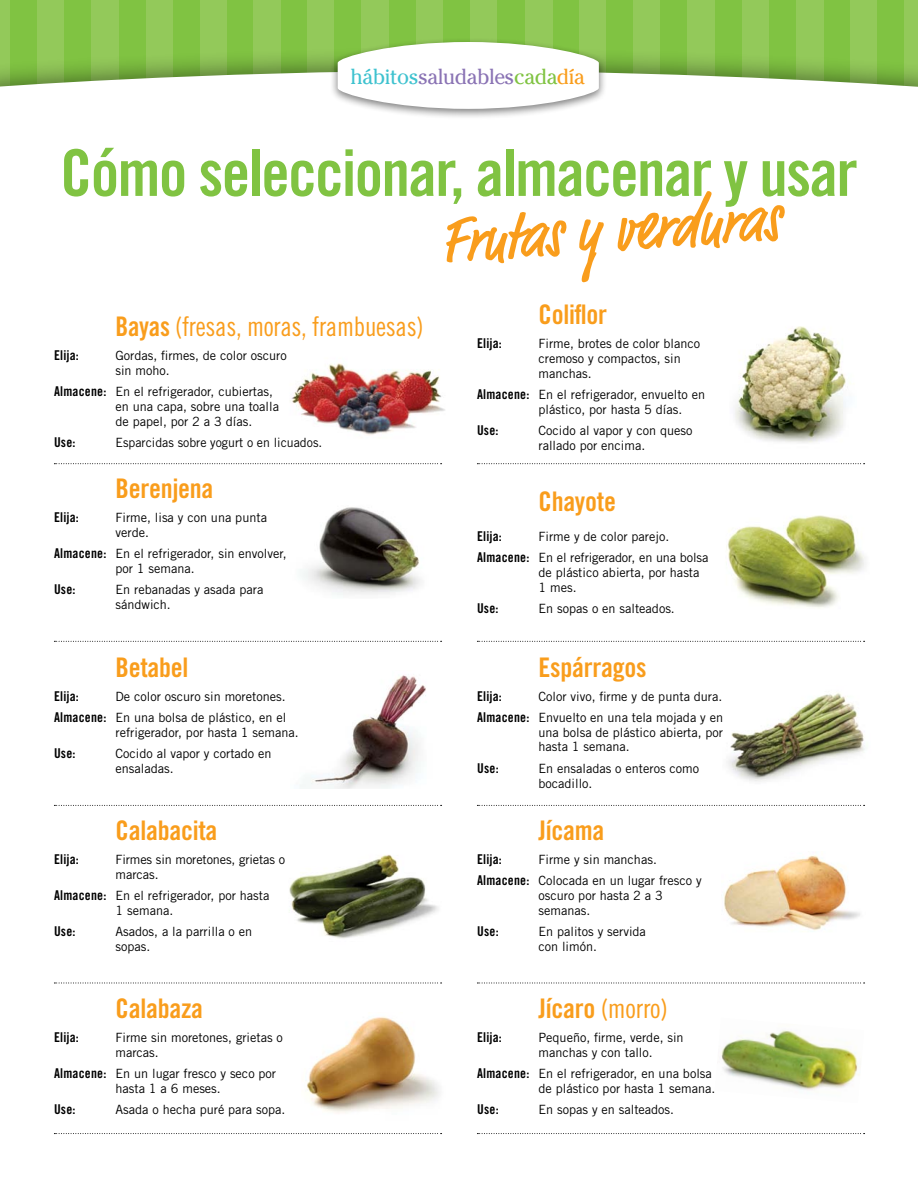
<style>
.page{position:relative;width:918px;height:1188px;background:#fff}
.page>*{position:absolute;margin:0;border:0;box-sizing:border-box;transform-origin:0 0}
.t1{font:500 condensed 67.5px "Market";color:#f99d1c}
.t2{font:64.5px "Trade Gothic Bold Cond Twenty";letter-spacing:-.025em;color:#80c342}
.t3{font:27px "Trade Gothic Bold Cond Twenty";letter-spacing:-.01em;color:#f99d1c}
.t4{font:27px "Trade Gothic Cond Eighteen";letter-spacing:-.01em;color:#f99d1c;scale:.95 1}
.t5{font:27px "Trade Gothic Cond Eighteen";letter-spacing:-.01em;color:#f99d1c}
.t6{font:21.75px "Cheltenham";letter-spacing:-.02em;color:#8a73b4;scale:.95 1}
.t7{font:13.5px "Trade Gothic Bold Cond Twenty";letter-spacing:.015em;color:#000}
.t8{font:12.75px/15px "Trade Gothic";color:#000}
.s1{color:#3ec2cf}
.s2{color:#80c342}
.s3{color:#f99d1c}
.s4{font-family:"Trade Gothic Bold Cond Twenty"}
.s5{font-family:"Trade Gothic Bold Cond Twenty";font-size:13.5px}
</style>
<div class="page">
<img style="left:727px;top:693px;width:138px;height:89px">
<img style="left:721px;top:1030px;width:139px;height:60px">
<img style="left:300px;top:675px;width:126px;height:114px">
<img style="left:290px;top:363px;width:155px;height:72px">
<svg style="left:54px;top:463px;width:388px;height:1px"></svg>
<svg style="left:54px;top:641px;width:388px;height:1px"></svg>
<svg style="left:54px;top:805px;width:388px;height:1px"></svg>
<svg style="left:54px;top:983px;width:388px;height:1px"></svg>
<img style="left:728px;top:515px;width:137px;height:93px">
<img style="left:302px;top:507px;width:119px;height:88px">
<div style="left:280px;top:0;width:28px;height:95px;background:#80c342"></div>
<div style="left:308px;top:0;width:27px;height:96px;background:#93c95a"></div>
<div style="left:335px;top:0;width:27px;height:89px;background:#80c342"></div>
<div style="left:362px;top:0;width:27px;height:89px;background:#93c95a"></div>
<div style="left:389px;top:0;width:27px;height:89px;background:#80c342"></div>
<div style="left:552px;top:0;width:27px;height:89px;background:#80c342"></div>
<div style="left:823px;top:0;width:27px;height:89px;background:#80c342"></div>
<div style="left:119px;top:0;width:27px;height:89px;background:#80c342"></div>
<div style="left:579px;top:0;width:27px;height:89px;background:#93c95a"></div>
<div style="left:850px;top:0;width:28px;height:89px;background:#93c95a"></div>
<div style="left:146px;top:0;width:27px;height:89px;background:#93c95a"></div>
<div style="left:606px;top:0;width:28px;height:89px;background:#80c342"></div>
<div style="left:878px;top:0;width:27px;height:89px;background:#80c342"></div>
<div style="left:173px;top:0;width:27px;height:89px;background:#80c342"></div>
<div style="left:633px;top:0;width:28px;height:89px;background:#93c95a"></div>
<div style="left:905px;top:0;width:13px;height:89px;background:#93c95a"></div>
<div style="left:200px;top:0;width:27px;height:89px;background:#93c95a"></div>
<div style="left:661px;top:0;width:27px;height:89px;background:#80c342"></div>
<div style="left:227px;top:0;width:28px;height:89px;background:#80c342"></div>
<div style="left:253px;top:0;width:28px;height:101px;background:#93c95a"></div>
<div style="left:416px;top:0;width:28px;height:89px;background:#93c95a"></div>
<div style="left:688px;top:0;width:27px;height:89px;background:#93c95a"></div>
<div style="left:0;top:0;width:10px;height:89px;background:#93c95a"></div>
<div style="left:444px;top:0;width:27px;height:89px;background:#80c342"></div>
<div style="left:715px;top:0;width:27px;height:89px;background:#80c342"></div>
<div style="left:10px;top:0;width:28px;height:89px;background:#80c342"></div>
<div style="left:471px;top:0;width:27px;height:89px;background:#93c95a"></div>
<div style="left:742px;top:0;width:27px;height:89px;background:#93c95a"></div>
<div style="left:38px;top:0;width:27px;height:89px;background:#93c95a"></div>
<div style="left:498px;top:0;width:27px;height:89px;background:#80c342"></div>
<div style="left:769px;top:0;width:27px;height:89px;background:#80c342"></div>
<div style="left:65px;top:0;width:27px;height:89px;background:#80c342"></div>
<div style="left:525px;top:0;width:27px;height:89px;background:#93c95a"></div>
<div style="left:796px;top:0;width:28px;height:89px;background:#93c95a"></div>
<div style="left:92px;top:0;width:27px;height:89px;background:#93c95a"></div>
<div style="left:0;top:45px;width:918px;height:92px;background:#000;opacity:.4"></div>
<svg style="left:0;top:71px;width:918px;height:56px"></svg>
<div style="left:0;top:127px;width:918px;height:20px;background:#fff"></div>
<svg style="left:477px;top:463px;width:388px;height:1px"></svg>
<svg style="left:477px;top:641px;width:388px;height:1px"></svg>
<svg style="left:477px;top:805px;width:388px;height:1px"></svg>
<svg style="left:477px;top:983px;width:388px;height:1px"></svg>
<svg style="left:54px;top:1133px;width:388px;height:1px"></svg>
<img style="left:724px;top:855px;width:136px;height:76px">
<svg style="left:477px;top:1133px;width:388px;height:1px"></svg>
<img style="left:289px;top:854px;width:149px;height:85px">
<img style="left:307px;top:1016px;width:133px;height:97px">
<div style="left:329px;top:37px;width:278px;height:83px;background:#000;opacity:.5"></div>
<svg style="left:338px;top:42px;width:261px;height:67px"></svg>
<img style="left:735px;top:326px;width:115px;height:117px">
<h3 class="t6" style="left:351px;top:63px;width:248px"><span class="s1">hábitos</span>saludables<span class="s2">cada</span><span class="s3">día</span></h3>
<h2 class="t2" style="left:60px;top:134px;width:799px">Cómo seleccionar, almacenar y usar</h2>
<h1 class="t1" style="left:438px;top:201px;width:341px;rotate:-4deg">Frutas y verduras</h1>
<h3 class="t4" style="left:116px;top:311px;width:326px"><span class="s4">Bayas</span> (fresas, moras, frambuesas)</h3>
<p class="t7" style="left:54px;top:347px;width:26px">Elija:</p>
<p class="t8" style="left:116px;top:348px;width:173px">Gordas, firmes, de color oscuro sin moho.</p>
<p class="t8" style="left:116px;top:384px;width:165px;text-indent:-62px"><span class="s5">Almacene:</span> En el refrigerador, cubiertas, en una capa, sobre una toalla de papel, por 2 a 3 días.</p>
<p class="t7" style="left:54px;top:434px;width:23px">Use:</p>
<p class="t8" style="left:116px;top:435px;width:208px">Esparcidas sobre yogurt o en licuados.</p>
<h3 class="t3" style="left:116px;top:472px;width:99px">Berenjena</h3>
<p class="t7" style="left:54px;top:509px;width:26px">Elija:</p>
<p class="t8" style="left:116px;top:510px;width:153px">Firme, lisa y con una punta verde.</p>
<p class="t8" style="left:116px;top:546px;width:173px;text-indent:-62px"><span class="s5">Almacene:</span> En el refrigerador, sin envolver, por 1 semana.</p>
<p class="t7" style="left:54px;top:581px;width:23px">Use:</p>
<p class="t8" style="left:116px;top:582px;width:150px">En rebanadas y asada para sándwich.</p>
<h3 class="t3" style="left:116px;top:650px;width:74px">Betabel</h3>
<p class="t7" style="left:54px;top:687px;width:26px">Elija:</p>
<p class="t8" style="left:54px;top:685px;width:234px;line-height:21px;text-align:right">De color oscuro sin moretones.<br><span class="s5">Almacene:</span> En una bolsa de plástico, en el</p>
<p class="t8" style="left:116px;top:724px;width:185px">refrigerador, por hasta 1 semana.</p>
<p class="t7" style="left:54px;top:744px;width:23px">Use:</p>
<p class="t8" style="left:116px;top:745px;width:158px">Cocido al vapor y cortado en ensaladas.</p>
<h3 class="t3" style="left:116px;top:814px;width:103px">Calabacita</h3>
<p class="t7" style="left:54px;top:851px;width:26px">Elija:</p>
<p class="t8" style="left:116px;top:851px;width:171px">Firmes sin moretones, grietas o marcas.</p>
<p class="t8" style="left:116px;top:887px;width:155px;text-indent:-62px"><span class="s5">Almacene:</span> En el refrigerador, por hasta<br>1 semana.</p>
<p class="t7" style="left:54px;top:923px;width:23px">Use:</p>
<p class="t8" style="left:116px;top:923px;width:138px">Asados, a la parrilla o en sopas.</p>
<h3 class="t3" style="left:116px;top:992px;width:89px">Calabaza</h3>
<p class="t7" style="left:54px;top:1029px;width:26px">Elija:</p>
<p class="t8" style="left:116px;top:1030px;width:169px">Firme sin moretones, grietas o marcas.</p>
<p class="t8" style="left:54px;top:1066px;width:224px;text-align:center"><span class="s5">Almacene:</span> En un lugar fresco y seco por hasta 1 a 6 meses.</p>
<p class="t7" style="left:54px;top:1101px;width:23px">Use:</p>
<p class="t8" style="left:116px;top:1102px;width:171px">Asada o hecha puré para sopa.</p>
<h3 class="t3" style="left:539px;top:298px;width:70px">Coliflor</h3>
<p class="t7" style="left:477px;top:335px;width:26px">Elija:</p>
<p class="t8" style="left:538px;top:336px;width:163px">Firme, brotes de color blanco cremoso y compactos, sin manchas.</p>
<p class="t8" style="left:539px;top:387px;width:168px;text-indent:-62px"><span class="s5">Almacene:</span> En el refrigerador, envuelto en plástico, por hasta 5 días.</p>
<p class="t7" style="left:477px;top:422px;width:23px">Use:</p>
<p class="t8" style="left:539px;top:423px;width:156px">Cocido al vapor y con queso rallado por encima.</p>
<h3 class="t3" style="left:539px;top:485px;width:79px">Chayote</h3>
<p class="t7" style="left:477px;top:528px;width:26px">Elija:</p>
<p class="t8" style="left:477px;top:526px;width:233px;line-height:21px;text-indent:62px">Firme y de color parejo.<br><span class="s5">Almacene:</span> En el refrigerador, en una bolsa</p>
<p class="t8" style="left:539px;top:565px;width:163px">de plástico abierta, por hasta<br>1 mes.</p>
<p class="t7" style="left:477px;top:600px;width:23px">Use:</p>
<p class="t8" style="left:539px;top:601px;width:138px">En sopas o en salteados.</p>
<h3 class="t3" style="left:539px;top:650px;width:109px">Espárragos</h3>
<p class="t7" style="left:477px;top:687px;width:26px">Elija:</p>
<p class="t8" style="left:477px;top:685px;width:248px;line-height:21px;text-align:right">Color vivo, firme y de punta dura.<br><span class="s5">Almacene:</span> Envuelto en una tela mojada y en</p>
<p class="t8" style="left:538px;top:724px;width:186px">una bolsa de plástico abierta, por hasta 1 semana.</p>
<p class="t7" style="left:477px;top:759px;width:23px">Use:</p>
<p class="t8" style="left:538px;top:760px;width:162px">En ensaladas o enteros como bocadillo.</p>
<h3 class="t3" style="left:539px;top:814px;width:67px">Jícama</h3>
<p class="t7" style="left:477px;top:851px;width:26px">Elija:</p>
<p class="t8" style="left:477px;top:848px;width:226px;line-height:21px;text-indent:62px">Firme y sin manchas.<br><span class="s5">Almacene:</span> Colocada en un lugar fresco y</p>
<p class="t8" style="left:538px;top:887px;width:126px">oscuro por hasta 2 a 3 semanas.</p>
<p class="t7" style="left:477px;top:923px;width:23px">Use:</p>
<p class="t8" style="left:538px;top:923px;width:109px">En palitos y servida con limón.</p>
<h3 class="t5" style="left:539px;top:993px;width:131px"><span class="s4">Jícaro</span> (morro)</h3>
<p class="t7" style="left:477px;top:1029px;width:26px">Elija:</p>
<p class="t8" style="left:538px;top:1030px;width:147px">Pequeño, firme, verde, sin manchas y con tallo.</p>
<p class="t8" style="left:477px;top:1066px;width:240px;text-align:right"><span class="s5">Almacene:</span> En el refrigerador, en una bolsa de plástico por hasta 1 semana.</p>
<p class="t7" style="left:477px;top:1101px;width:23px">Use:</p>
<p class="t8" style="left:538px;top:1102px;width:137px">En sopas y en salteados.</p>
</div>
